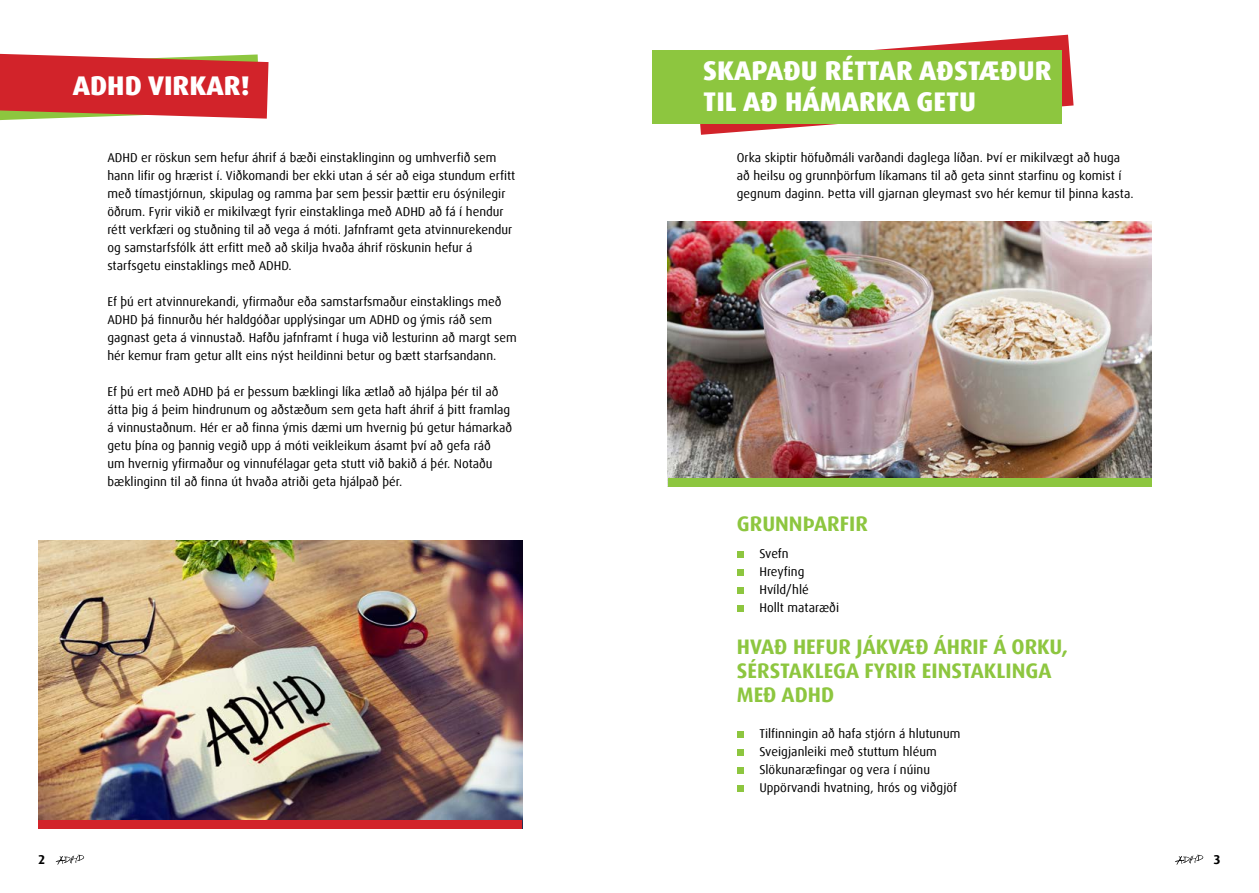
<style>
.page{position:relative;width:1259px;height:893px;background:#fff}
.page>*{position:absolute;margin:0;border:0;box-sizing:border-box;transform-origin:0 0}
.t1{font:800 27px/31.5px "Dax Offc Pro";color:#fff}
.t2{font:700 21px/24px "Dax Offc Pro";color:#8dc63f}
.t3{font:12.75px/18px "Dax Offc Pro";color:#000}
.t4{font:700 12.75px "Dax Offc Pro";color:#000}
</style>
<div class="page">
<svg style="left:56px;top:855px;width:29px;height:10px"></svg>
<svg style="left:1175px;top:855px;width:28px;height:10px"></svg>
<svg style="left:700px;top:35px;width:373px;height:100px"></svg>
<div style="left:652px;top:50px;width:409px;height:74px;background:#8dc63f"></div>
<svg style="left:737px;top:551px;width:6px;height:6px"></svg>
<svg style="left:737px;top:569px;width:6px;height:6px"></svg>
<svg style="left:737px;top:587px;width:6px;height:6px"></svg>
<svg style="left:737px;top:605px;width:6px;height:6px"></svg>
<svg style="left:737px;top:731px;width:6px;height:6px"></svg>
<svg style="left:737px;top:749px;width:6px;height:6px"></svg>
<svg style="left:737px;top:767px;width:6px;height:6px"></svg>
<svg style="left:737px;top:785px;width:6px;height:6px"></svg>
<img style="left:38px;top:540px;width:484px;height:280px">
<img style="left:668px;top:222px;width:483px;height:256px">
<svg style="left:0;top:54px;width:268px;height:66px;background:#d13e3c"></svg>
<div style="left:38px;top:820px;width:484px;height:8px;background:#d2232a"></div>
<div style="left:668px;top:478px;width:483px;height:8px;background:#8dc63f"></div>
<h1 class="t1" style="left:73px;top:70px;width:179px">ADHD VIRKAR!</h1>
<p class="t3" style="left:107px;top:149px;width:409px">ADHD er röskun sem hefur áhrif á bæði einstaklinginn og umhverfið sem hann lifir og hrærist í. Viðkomandi ber ekki utan á sér að eiga stundum erfitt með tímastjórnun, skipulag og ramma þar sem þessir þættir eru ósýnilegir öðrum. Fyrir vikið er mikilvægt fyrir einstaklinga með ADHD að fá í hendur rétt verkfæri og stuðning til að vega á móti. Jafnframt geta atvinnurekendur og samstarfsfólk átt erfitt með að skilja hvaða áhrif röskunin hefur á starfsgetu einstaklings með ADHD.</p>
<p class="t3" style="left:107px;top:293px;width:411px">Ef þú ert atvinnurekandi, yfirmaður eða samstarfsmaður einstaklings með ADHD þá finnurðu hér haldgóðar upplýsingar um ADHD og ýmis ráð sem gagnast geta á vinnustað. Hafðu jafnframt í huga við lesturinn að margt sem hér kemur fram getur allt eins nýst heildinni betur og bætt starfsandann.</p>
<p class="t3" style="left:107px;top:383px;width:406px">Ef þú ert með ADHD þá er þessum bæklingi líka ætlað að hjálpa þér til að átta þig á þeim hindrunum og aðstæðum sem geta haft áhrif á þitt framlag á vinnustaðnum. Hér er að finna ýmis dæmi um hvernig þú getur hámarkað getu þína og þannig vegið upp á móti veikleikum ásamt því að gefa ráð<br>um hvernig yfirmaður og vinnufélagar geta stutt við bakið á þér. Notaðu bæklinginn til að finna út hvaða atriði geta hjálpað þér.</p>
<h1 class="t1" style="left:703px;top:55px;width:350px">SKAPAÐU RÉTTAR AÐSTÆÐUR<br>TIL AÐ HÁMARKA GETU</h1>
<p class="t3" style="left:737px;top:149px;width:398px">Orka skiptir höfuðmáli varðandi daglega líðan. Því er mikilvægt að huga að heilsu og grunnþörfum líkamans til að geta sinnt starfinu og komist í gegnum daginn. Þetta vill gjarnan gleymast svo hér kemur til þinna kasta.</p>
<h2 class="t2" style="left:737px;top:512px;width:133px">GRUNNÞARFIR</h2>
<p class="t3" style="left:759px;top:545px;width:81px">Svefn<br>Hreyfing<br>Hvíld/hlé<br>Hollt mataræði</p>
<h2 class="t2" style="left:737px;top:635px;width:332px">HVAÐ HEFUR JÁKVÆÐ ÁHRIF Á ORKU,<br>SÉRSTAKLEGA FYRIR EINSTAKLINGA<br>MEÐ ADHD</h2>
<p class="t3" style="left:759px;top:725px;width:202px">Tilfinningin að hafa stjórn á hlutunum Sveigjanleiki með stuttum hléum Slökunaræfingar og vera í núinu Uppörvandi hvatning, hrós og viðgjöf</p>
<p class="t4" style="left:38px;top:851px;width:9px">2</p>
<p class="t4" style="left:1213px;top:851px;width:9px">3</p>
</div>
